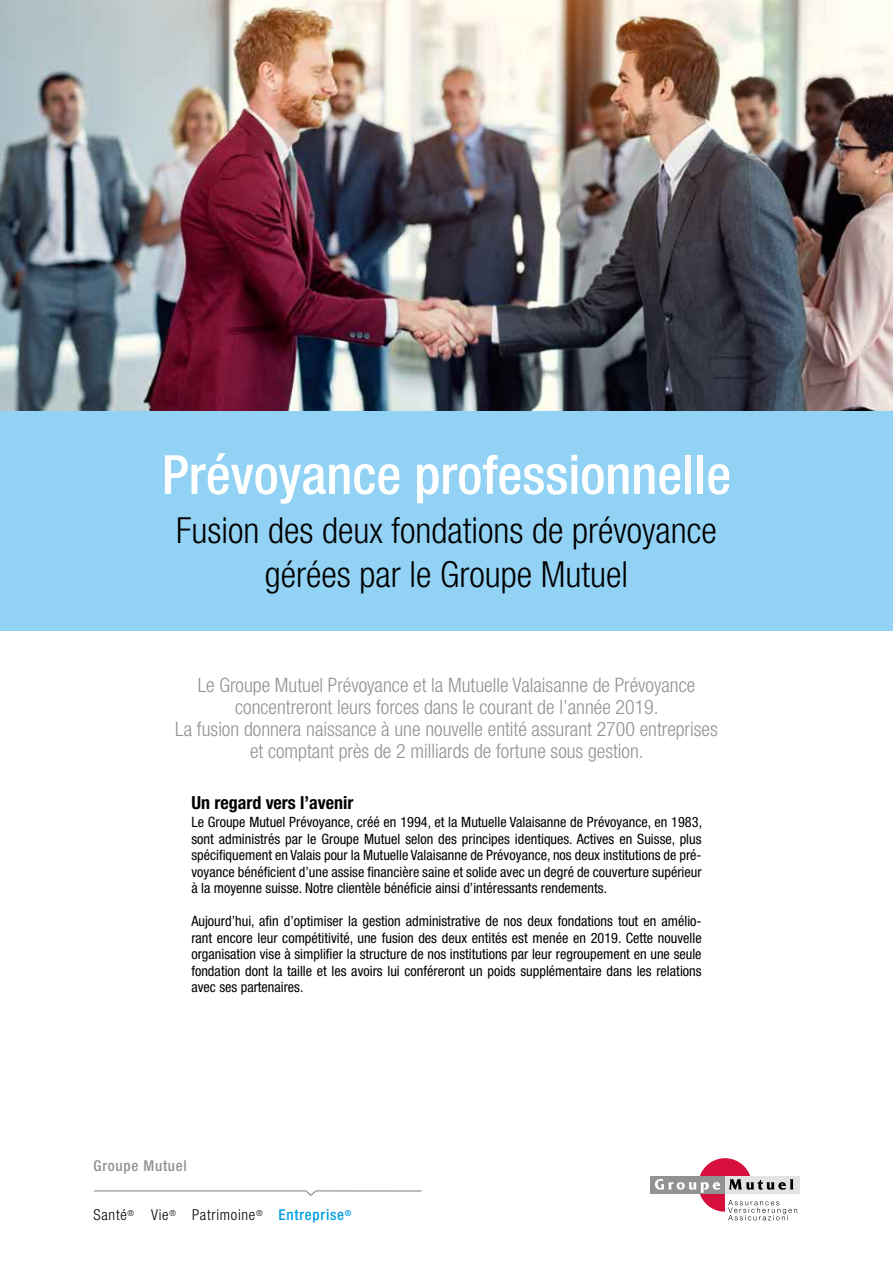
<style>
.page{position:relative;width:893px;height:1263px;background:#fff}
.page>*{position:absolute;margin:0;border:0;box-sizing:border-box;transform-origin:0 0}
.t1{font:500 condensed 54px "Helvetica Neue LT";color:#fff}
.t2{font:300 condensed 36px/43.2px "Helvetica Neue LT";color:#000;text-align:center}
.t3{font:300 condensed 19.8px/21.8px "Helvetica Neue LT";color:#929292;text-align:center}
.t4{font:700 condensed 18px "Helvetica Neue LT";color:#000}
.t5{font:300 condensed 15px "Helvetica Neue LT";letter-spacing:.05em;color:#000}
.t6{font:500 condensed 15px "Helvetica Neue LT";letter-spacing:.05em;color:#929292}
.t7{font:500 condensed 15px "Helvetica Neue LT";letter-spacing:.05em;color:#009fe3}
.t8{font:condensed 14.25px/16.5px "Helvetica Neue LT";color:#000;text-align:justify}
</style>
<div class="page">
<img style="left:0;top:0;width:893px;height:411px">
<div style="left:0;top:411px;width:893px;height:219px;background:#92d2f4"></div>
<svg style="left:94px;top:1190px;width:327px;height:6px"></svg>
<div style="left:651px;top:1176px;width:74px;height:18px;background:#929292"></div>
<div style="left:725px;top:1176px;width:74px;height:18px;background:#e3e3e3"></div>
<svg style="left:655px;top:1158px;width:142px;height:62px"></svg>
<h1 class="t1" style="left:162px;top:442px;width:571px">Prévoyance professionnelle</h1>
<h2 class="t2" style="left:176px;top:509px;width:542px">Fusion des deux fondations de prévoyance gérées par le Groupe Mutuel</h2>
<p class="t3" style="left:175px;top:674px;width:544px">Le Groupe Mutuel Prévoyance et la Mutuelle Valaisanne de Prévoyance concentreront leurs forces dans le courant de l’année 2019.<br>La fusion donnera naissance à une nouvelle entité assurant 2700 entreprises et comptant près de 2 milliards de fortune sous gestion.</p>
<p class="t4" style="left:191px;top:791px;width:164px">Un regard vers l’avenir</p>
<p class="t8" style="left:191px;top:814px;width:512px">Le Groupe Mutuel Prévoyance, créé en 1994, et la Mutuelle Valaisanne de Prévoyance, en 1983, sont administrés par le Groupe Mutuel selon des principes identiques. Actives en Suisse, plus spécifiquement en Valais pour la Mutuelle Valaisanne de Prévoyance, nos deux institutions de pré&shy;voyance bénéficient d’une assise financière saine et solide avec un degré de couverture supérieur à la moyenne suisse. Notre clientèle bénéficie ainsi d’intéressants rendements.</p>
<p class="t8" style="left:191px;top:913px;width:512px">Aujourd’hui, afin d’optimiser la gestion administrative de nos deux fondations tout en amélio&shy;rant encore leur compétitivité, une fusion des deux entités est menée en 2019. Cette nouvelle organisation vise à simplifier la structure de nos institutions par leur regroupement en une seule fondation dont la taille et les avoirs lui conféreront un poids supplémentaire dans les relations avec ses partenaires.</p>
<p class="t6" style="left:94px;top:1157px;width:95px">Groupe Mutuel</p>
<p class="t5" style="left:94px;top:1206px;width:42px">Santé<sup>®</sup></p>
<p class="t5" style="left:151px;top:1206px;width:26px">Vie<sup>®</sup></p>
<p class="t5" style="left:192px;top:1206px;width:72px">Patrimoine<sup>®</sup></p>
<p class="t7" style="left:279px;top:1206px;width:74px">Entreprise<sup>®</sup></p>
</div>
